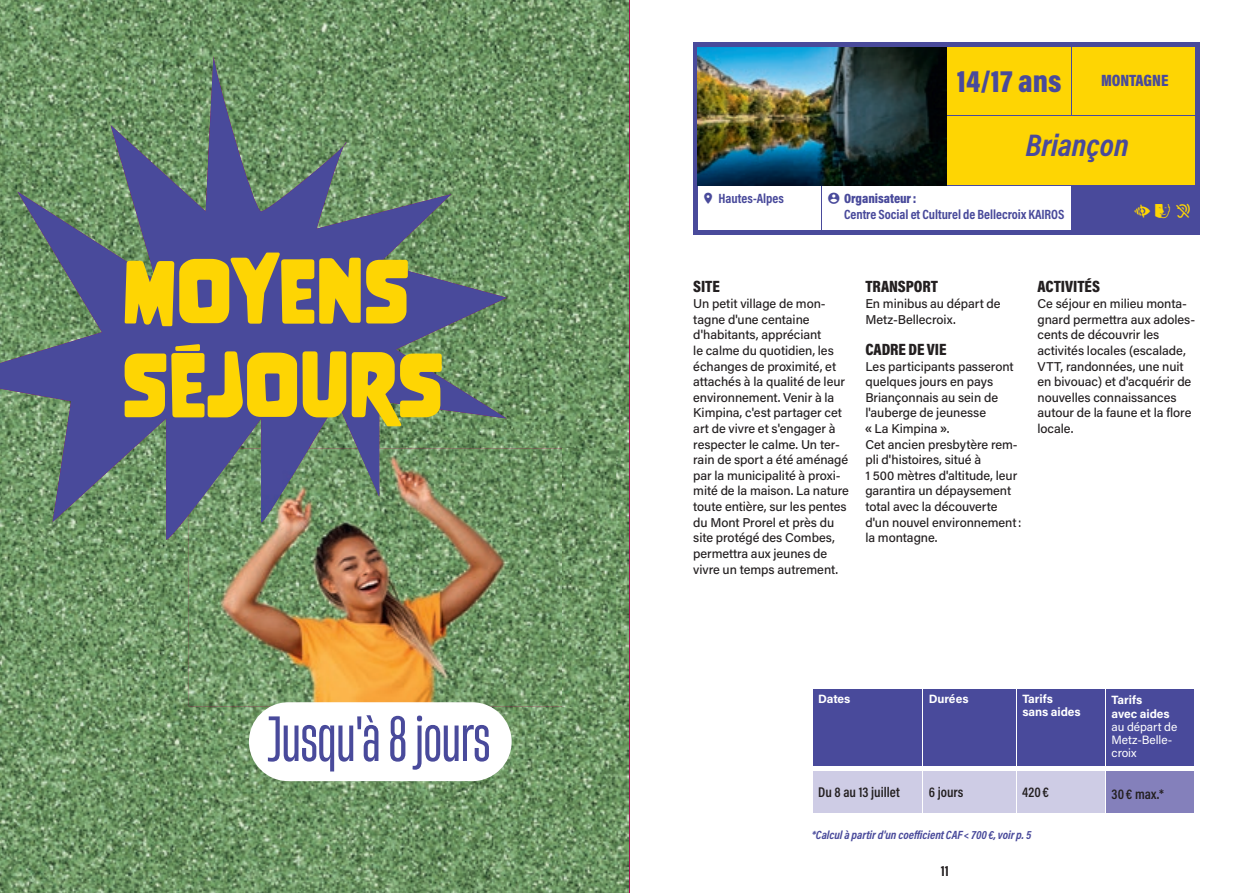
<style>
.page{position:relative;width:1259px;height:893px;background:#fff}
.page>*{position:absolute;margin:0;border:0;box-sizing:border-box;transform-origin:0 0}
.t1{font:82.5px/93.8px "Nove";letter-spacing:-.005em;color:#fed503}
.t2{font:60px "Heading Now 34";letter-spacing:-.005em;color:#494a9b}
.t3{font:900 31.5px "Acumin Pro Cond";color:#494a9b}
.t4{font:italic 700 31.5px "Acumin Pro Cond";color:#494a9b}
.t5{font:22.5px "Pictos Ville De Metz";color:#fed503}
.t6{font:900 16.5px "Acumin Pro Cond";letter-spacing:-.005em;color:#231f20}
.t7{font:900 16.5px "Acumin Pro Cond";letter-spacing:-.005em;color:#494a9b}
.t8{font:700 15px "Acumin Pro Cond";color:#231f20}
.t9{font:600 14.25px "Acumin Pro Cond";color:#231f20}
.t10{font:700 13.5px "Acumin Pro Cond";letter-spacing:-.005em;color:#494a9b}
.t11{font:900 13.5px "Acumin Pro Cond";letter-spacing:-.005em;color:#494a9b}
.t12{font:500 12.75px/15.6px "Acumin Pro";letter-spacing:-.005em;color:#231f20}
.t13{font:italic 700 12px "Acumin Pro Cond";letter-spacing:-.005em;color:#494a9b}
.t14{font:700 12px/13.2px "Acumin Pro";letter-spacing:-.005em;color:#fff}
.t15{font:12px/13.2px "Acumin Pro";letter-spacing:-.005em;color:#fff}
.s1{font-family:"Heading Now 64";font-weight:400}
</style>
<div class="page">
<img style="left:0;top:0;width:629px;height:893px">
<svg style="left:0;top:45px;width:507px;height:504px;background:#5e747c"></svg>
<img style="left:189px;top:449px;width:427px;height:257px">
<img style="left:189px;top:449px;width:190px;height:73px">
<div style="left:249px;top:702px;width:262px;height:79px;background:#fff;border-radius:39px"></div>
<svg style="left:813px;top:689px;width:381px;height:124px;background:#7171b1"></svg>
<div style="left:1105px;top:769px;width:90px;height:44px;background:#8480bb"></div>
<hr style="left:922px;top:771px;width:1px;height:42px;background:#fff">
<hr style="left:1016px;top:771px;width:1px;height:42px;background:#fff">
<hr style="left:922px;top:688px;width:1px;height:79px;background:#fff">
<hr style="left:1016px;top:688px;width:1px;height:79px;background:#fff">
<hr style="left:1105px;top:688px;width:1px;height:79px;background:#fff">
<hr style="left:1105px;top:771px;width:1px;height:42px;background:#fff">
<hr style="left:1194px;top:769px;width:1px;height:44px;background:#fff">
<hr style="left:812px;top:767px;width:110px;height:4px;background:#fff">
<hr style="left:922px;top:767px;width:94px;height:4px;background:#fff">
<hr style="left:1016px;top:767px;width:89px;height:4px;background:#fff">
<hr style="left:1105px;top:767px;width:89px;height:4px;background:#fff">
<div style="left:947px;top:47px;width:248px;height:138px;background:#fed503"></div>
<div style="left:1072px;top:186px;width:125px;height:46px;background:#494a9b"></div>
<hr style="left:693px;top:43px;width:128px;height:4px;background:#494a9b">
<div style="left:693px;top:47px;width:5px;height:68px;background:#494a9b"></div>
<hr style="left:821px;top:43px;width:125px;height:4px;background:#494a9b">
<div style="left:693px;top:115px;width:5px;height:71px;background:#494a9b"></div>
<hr style="left:1195px;top:186px;width:4px;height:44px;background:#494a9b">
<div style="left:1072px;top:230px;width:127px;height:5px;background:#494a9b"></div>
<hr style="left:946px;top:43px;width:126px;height:4px;background:#494a9b">
<hr style="left:1072px;top:43px;width:127px;height:4px;background:#494a9b">
<hr style="left:1195px;top:47px;width:4px;height:68px;background:#494a9b">
<hr style="left:1195px;top:115px;width:4px;height:71px;background:#494a9b">
<hr style="left:946px;top:47px;width:1px;height:68px;background:#494a9b">
<hr style="left:1071px;top:47px;width:1px;height:68px;background:#494a9b">
<hr style="left:946px;top:115px;width:126px;height:1px;background:#494a9b">
<hr style="left:946px;top:116px;width:1px;height:69px;background:#494a9b">
<hr style="left:1072px;top:115px;width:123px;height:1px;background:#494a9b">
<hr style="left:1072px;top:185px;width:123px;height:1px;background:#494a9b">
<hr style="left:698px;top:185px;width:123px;height:1px;background:#494a9b">
<hr style="left:821px;top:185px;width:125px;height:1px;background:#494a9b">
<hr style="left:820px;top:186px;width:1px;height:44px;background:#494a9b">
<hr style="left:946px;top:185px;width:126px;height:1px;background:#494a9b">
<hr style="left:1071px;top:186px;width:1px;height:44px;background:#494a9b">
<div style="left:693px;top:186px;width:5px;height:44px;background:#494a9b"></div>
<div style="left:693px;top:230px;width:128px;height:5px;background:#494a9b"></div>
<div style="left:821px;top:230px;width:125px;height:5px;background:#494a9b"></div>
<div style="left:946px;top:230px;width:126px;height:5px;background:#494a9b"></div>
<img style="left:698px;top:47px;width:248px;height:138px">
<h1 class="t1" style="left:122px;top:245px;width:324px">MOYENS<br>SÉJOURS</h1>
<h2 class="t2" style="left:268px;top:698px;width:224px">Jusqu'à 8 jours</h2>
<h3 class="t3" style="left:957px;top:60px;width:106px">14/17 ans</h3>
<p class="t7" style="left:1101px;top:70px;width:69px">MONTAGNE</p>
<h3 class="t4" style="left:1026px;top:124px;width:104px">Briançon</h3>
<p class="t10" style="left:718px;top:189px;width:67px">Hautes-Alpes</p>
<p class="t11" style="left:844px;top:190px;width:74px">Organisateur :</p>
<p class="t10" style="left:844px;top:205px;width:222px">Centre Social et Culturel de Bellecroix KAIROS</p>
<h3 class="t5" style="left:1134px;top:201px;width:38px">K L</h3>
<p class="t6" style="left:693px;top:276px;width:28px">SITE</p>
<p class="t12" style="left:693px;top:295px;width:157px">Un petit village de mon&shy;tagne d'une centaine d'habitants, appréciant<br>le calme du quotidien, les échanges de proximité, et attachés à la qualité de leur environnement. Venir à la<br>Kimpina, c'est partager cet art de vivre et s'engager à respecter le calme. Un ter&shy;rain de sport a été aménagé par la municipalité à proxi&shy;mité de la maison. La nature toute entière, sur les pentes du Mont Prorel et près du site protégé des Combes, permettra aux jeunes de vivre un temps autrement.</p>
<p class="t6" style="left:865px;top:276px;width:74px">TRANSPORT</p>
<p class="t12" style="left:865px;top:295px;width:137px">En minibus au départ de<br>Metz-Bellecroix.</p>
<p class="t6" style="left:865px;top:338px;width:83px">CADRE DE VIE</p>
<p class="t12" style="left:865px;top:358px;width:157px">Les participants passeront quelques jours en pays<br>Briançonnais au sein de l'auberge de jeunesse<br><span class="s1">«</span> La Kimpina <span class="s1">»</span>.<br>Cet ancien presbytère rem&shy;pli d'histoires, situé à<br>1 500 mètres d'altitude, leur garantira un dépaysement total avec la découverte d'un nouvel environnement : la montagne.</p>
<p class="t6" style="left:1037px;top:276px;width:64px">ACTIVITÉS</p>
<p class="t12" style="left:1037px;top:295px;width:159px">Ce séjour en milieu monta&shy;gnard permettra aux adoles&shy;cents de découvrir les activités locales (escalade,<br>VTT, randonnées, une nuit en bivouac) et d'acquérir de nouvelles connaissances autour de la faune et la flore locale.</p>
<p class="t14" style="left:818px;top:692px;width:34px">Dates</p>
<p class="t14" style="left:928px;top:692px;width:41px">Durées</p>
<p class="t14" style="left:1022px;top:692px;width:60px">Tarifs sans aides</p>
<p class="t14" style="left:1111px;top:693px;width:60px">Tarifs avec aides</p>
<p class="t15" style="left:1111px;top:719px;width:67px">au départ de<br>Metz-Belle&shy;croix</p>
<p class="t9" style="left:818px;top:783px;width:83px">Du 8 au 13 juillet</p>
<p class="t9" style="left:928px;top:783px;width:36px">6 jours</p>
<p class="t9" style="left:1022px;top:783px;width:28px">420 €</p>
<p class="t9" style="left:1111px;top:785px;width:54px">30 € max.*</p>
<p class="t13" style="left:812px;top:827px;width:221px">*Calcul à partir d'un coefficient CAF &lt; 700 €, voir p. 5</p>
<p class="t8" style="left:940px;top:861px;width:10px">11</p>
</div>
